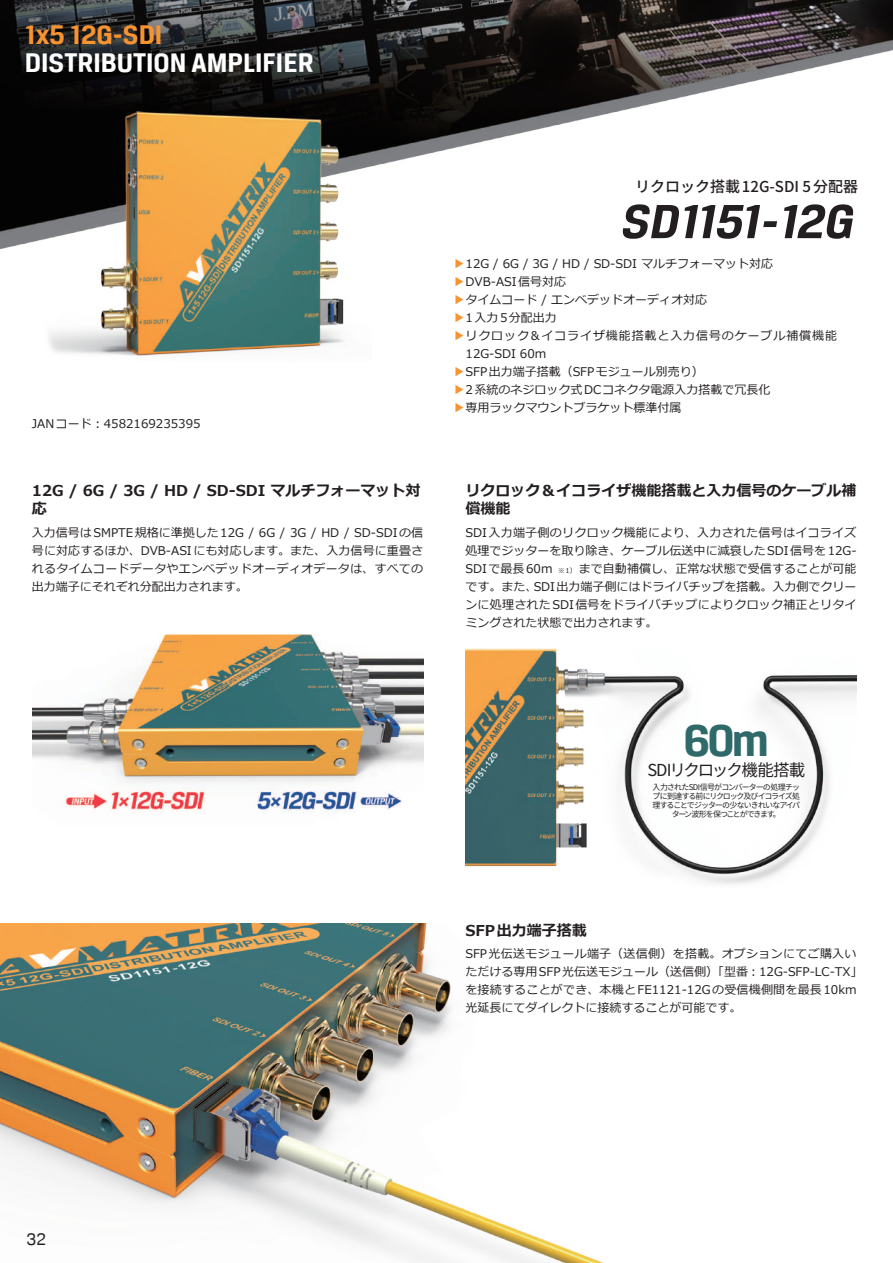
<style>
.page{position:relative;width:893px;height:1263px;background:#fff}
.page>*{position:absolute;margin:0;border:0;box-sizing:border-box;transform-origin:0 0}
.t1{font:italic 700 51px "Breuer Text";letter-spacing:-.005em;color:#231f20}
.t2{font:700 48px "Breuer Text";color:#2f6969}
.t3{font:700 28.5px "Breuer Text";color:#fff}
.t4{font:700 28.5px "Breuer Text";color:#f79330}
.t5{font:18px "Breuer Text";color:#231f20}
.t6{font:16.5px "Noto Sans JP";letter-spacing:-.08em;color:#231f20}
.t7{font:700 15px/18px "Meiryo";color:#231f20}
.t8{font:500 15px "Noto Sans JP";color:#231f20}
.t9{font:12px/18px "Meiryo";color:#231f20;text-align:justify}
.t10{font:12px "Meiryo";letter-spacing:.075em;color:#231f20}
.t11{font:7.95px/9px "Noto Sans JP";letter-spacing:-.115em;color:#231f20;text-align:center}
.s1{color:#f79430}
.s2{font-size:6.75px}
</style>
<div class="page">
<img style="left:0;top:923px;width:604px;height:340px">
<img style="left:0;top:0;width:893px;height:249px">
<img style="left:466px;top:648px;width:391px;height:236px">
<img style="left:32px;top:635px;width:391px;height:179px">
<img style="left:15px;top:105px;width:356px;height:251px">
<h3 class="t4" style="left:25px;top:19px;width:139px">1x5 12G-SDI</h3>
<h3 class="t3" style="left:25px;top:47px;width:290px">DISTRIBUTION AMPLIFIER</h3>
<p class="t9" style="left:32px;top:415px;width:170px">JANコード：4582169235395</p>
<p class="t7" style="left:32px;top:482px;width:390px">12G / 6G / 3G / HD / SD-SDI マルチフォーマット対応</p>
<p class="t9" style="left:32px;top:524px;width:393px">入力信号はSMPTE規格に準拠した 12G / 6G / 3G / HD / SD-SDIの信号に対応するほか、DVB-ASIにも対応します。また、入力信号に重畳されるタイムコードデータやエンベデッドオーディオデータは、すべての出力端子にそれぞれ分配出力されます。</p>
<p class="t8" style="left:635px;top:178px;width:224px">リクロック搭載 12G-SDI 5 分配器</p>
<h1 class="t1" style="left:622px;top:194px;width:234px">SD1151-12G</h1>
<p class="t9" style="left:453px;top:255px;width:322px"><span class="s1">▶</span>12G / 6G / 3G / HD / SD-SDI マルチフォーマット対応</p>
<p class="t9" style="left:453px;top:273px;width:115px"><span class="s1">▶</span>DVB-ASI信号対応</p>
<p class="t9" style="left:453px;top:291px;width:256px"><span class="s1">▶</span>タイムコード / エンベデッドオーディオ対応</p>
<p class="t9" style="left:453px;top:309px;width:106px"><span class="s1">▶</span>1入力 5分配出力</p>
<p class="t10" style="left:453px;top:327px;width:386px"><span class="s1">▶</span>リクロック&amp;イコライザ機能搭載と入力信号のケーブル補償機能</p>
<p class="t9" style="left:466px;top:345px;width:82px">12G-SDI 60m</p>
<p class="t9" style="left:453px;top:363px;width:253px"><span class="s1">▶</span>SFP出力端子搭載（SFPモジュール別売り）</p>
<p class="t9" style="left:453px;top:381px;width:319px"><span class="s1">▶</span>2系統のネジロック式 DCコネクタ電源入力搭載で冗長化</p>
<p class="t9" style="left:453px;top:399px;width:230px"><span class="s1">▶</span>専用ラックマウントブラケット標準付属</p>
<p class="t7" style="left:465px;top:482px;width:393px">リクロック&amp;イコライザ機能搭載と入力信号のケーブル補償機能</p>
<p class="t9" style="left:465px;top:524px;width:393px">SDI入力端子側のリクロック機能により、入力された信号はイコライズ処理でジッターを取り除き、ケーブル伝送中に減衰したSDI信号を12G-SDIで最長 60m <span class="s2">※1）</span> まで自動補償し、正常な状態で受信することが可能です。また、SDI出力端子側にはドライバチップを搭載。入力側でクリーンに処理された SDI信号をドライバチップによりクロック補正とリタイミングされた状態で出力されます。</p>
<h2 class="t2" style="left:684px;top:714px;width:87px">60m</h2>
<p class="t11" style="left:653px;top:782px;width:149px">入力されたSDI信号がコンバーターの処理チップに到達する前にリクロック及びイコライズ処理することでジッターの少ないきれいなアイパターン波形を保つことができます。</p>
<h3 class="t6" style="left:647px;top:760px;width:159px">SDIリクロック機能搭載</h3>
<p class="t7" style="left:465px;top:922px;width:123px">SFP出力端子搭載</p>
<p class="t9" style="left:465px;top:945px;width:399px;text-align:left">SFP光伝送モジュール端子（送信側）を搭載。オプションにてご購入いただける専用SFP光伝送モジュール（送信側）「型番：12G-SFP-LC-TX」を接続することができ、本機と FE1121-12Gの受信機側間を最長 10km光延長にてダイレクトに接続することが可能です。</p>
<h3 class="t5" style="left:26px;top:1229px;width:21px">32</h3>
</div>
